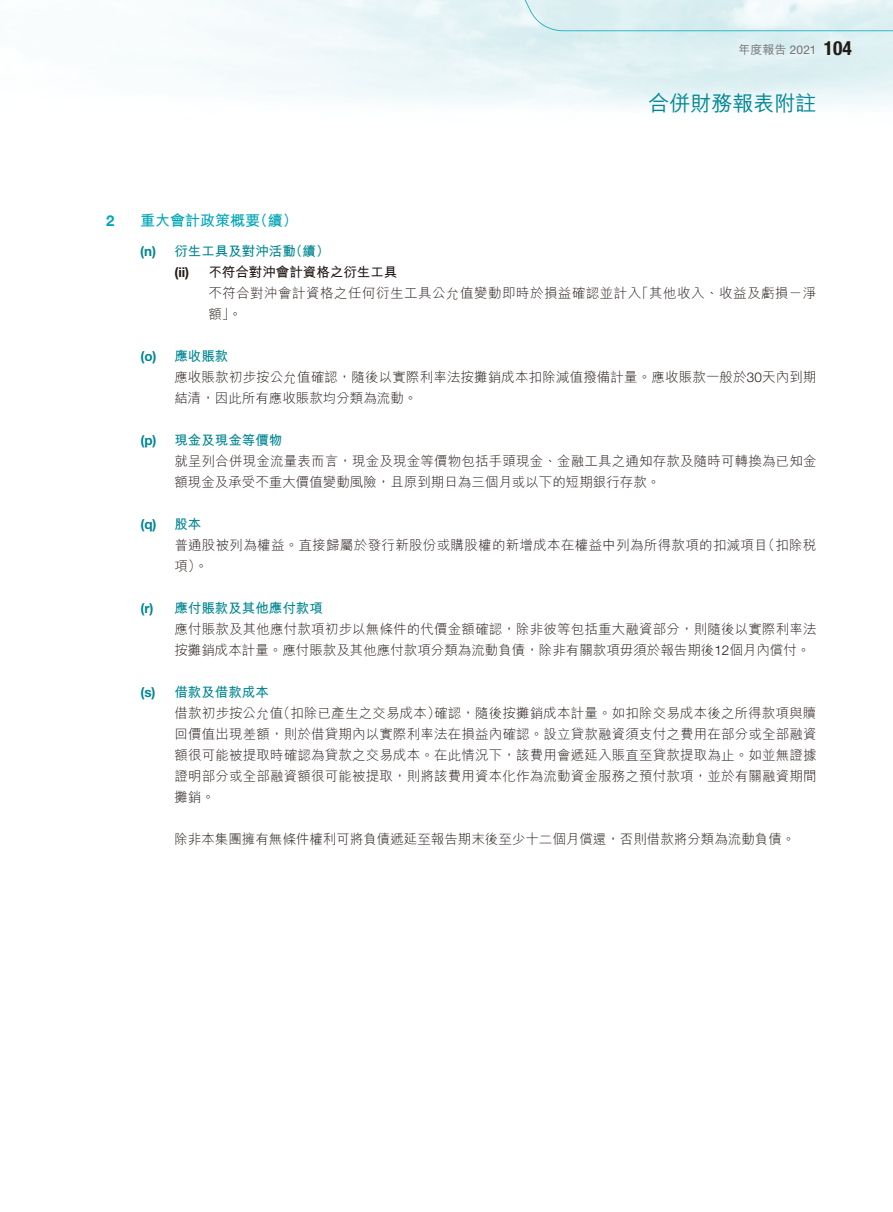
<style>
.page{position:relative;width:893px;height:1212px;background:#fff}
.page>*{position:absolute;margin:0;border:0;box-sizing:border-box;transform-origin:0 0}
.t1{font:21px "M Hei HK Medium E Ten B5 H";color:#008692}
.t2{font:15px "M Hei HK Bold E Ten B5 H";color:#00a6b6}
.t3{font:700 15px "Helvetica Neue LT Std";color:#00a6b6}
.t4{font:13.5px/21px "M Hei HK Light E Ten B5 H";letter-spacing:.01em;color:#231916}
.t5{font:13.5px "M Hei HK Bold E Ten B5 H";color:#008692}
.t6{font:13.5px/21px "M Hei HK Light E Ten B5 H";letter-spacing:.035em;color:#231916}
.t7{font:13.5px "M Hei HK Bold E Ten B5 H";color:#231916}
.t8{font:700 13.5px "Helvetica Neue LT Std";color:#008692}
.t9{font:700 13.5px "Helvetica Neue LT Std";color:#231916}
.t10{font:12px "M Hei HK Medium E Ten B5 H";color:#717171}
.s1{font-family:"Helvetica Neue LT Std"}
.s2{font-family:"Helvetica Neue LT Std";font-weight:700;font-stretch:condensed;font-size:19.5px;color:#231916}
.s3{font-family:"Helvetica Neue LT Std";font-weight:700}
.s4{font-family:"Helvetica Neue LT Std";font-weight:300}
.s5{font-family:"M Hei HK Bold E Ten B5 H";font-weight:400}
</style>
<div class="page">
<svg style="left:492px;top:0;width:401px;height:31px"></svg>
<p class="t10" style="left:738px;top:45px;width:115px">年度報告 <span class="s1">2021</span> <span class="s2">104</span></p>
<h1 class="t1" style="left:648px;top:95px;width:169px">合併財務報表附註</h1>
<p class="t3" style="left:106px;top:215px;width:10px">2</p>
<p class="t2" style="left:140px;top:215px;width:159px">重大會計政策概要（續）</p>
<p class="t5" style="left:140px;top:246px;width:191px"><span class="s3">(n)</span> 衍生工具及對沖活動（續）</p>
<p class="t9" style="left:174px;top:267px;width:16px">(ii)</p>
<p class="t7" style="left:208px;top:267px;width:190px">不符合對沖會計資格之衍生工具</p>
<p class="t6" style="left:208px;top:284px;width:610px">不符合對沖會計資格之任何衍生工具公允值變動即時於損益確認並計入「其他收入、收益及虧損－淨額」。</p>
<p class="t5" style="left:140px;top:351px;width:90px"><span class="s3">(o)</span> 應收賬款</p>
<p class="t4" style="left:174px;top:368px;width:644px">應收賬款初步按公允值確認，隨後以實際利率法按攤銷成本扣除減值撥備計量。應收賬款一般於<span class="s4">30</span>天內到期結清，因此所有應收賬款均分類為流動。</p>
<p class="t5" style="left:140px;top:435px;width:144px"><span class="s3">(p)</span> 現金及現金等價物</p>
<p class="t4" style="left:174px;top:452px;width:644px">就呈列合併現金流量表而言，現金及現金等價物包括手頭現金、金融工具之通知存款及隨時可轉換為已知金額現金及承受不重大價值變動風險，且原到期日為三個月或以下的短期銀行存款。</p>
<p class="t8" style="left:140px;top:519px;width:63px">(q) <span class="s5">股本</span></p>
<p class="t4" style="left:174px;top:536px;width:644px">普通股被列為權益。直接歸屬於發行新股份或購股權的新增成本在權益中列為所得款項的扣減項目（扣除稅項）。</p>
<p class="t5" style="left:140px;top:603px;width:184px"><span class="s3">(r)</span> 應付賬款及其他應付款項</p>
<p class="t4" style="left:174px;top:620px;width:644px">應付賬款及其他應付款項初步以無條件的代價金額確認，除非彼等包括重大融資部分，則隨後以實際利率法按攤銷成本計量。應付賬款及其他應付款項分類為流動負債，除非有關款項毋須於報告期後<span class="s4">12</span>個月內償付。</p>
<p class="t5" style="left:140px;top:687px;width:130px"><span class="s3">(s)</span> 借款及借款成本</p>
<p class="t4" style="left:174px;top:704px;width:644px;text-align:justify">借款初步按公允值（扣除已產生之交易成本）確認，隨後按攤銷成本計量。如扣除交易成本後之所得款項與贖回價值出現差額，則於借貸期內以實際利率法在損益內確認。設立貸款融資須支付之費用在部分或全部融資額很可能被提取時確認為貸款之交易成本。在此情況下，該費用會遞延入賬直至貸款提取為止。如並無證據證明部分或全部融資額很可能被提取，則將該費用資本化作為流動資金服務之預付款項，並於有關融資期間攤銷。</p>
<p class="t4" style="left:174px;top:830px;width:622px">除非本集團擁有無條件權利可將負債遞延至報告期末後至少十二個月償還，否則借款將分類為流動負債。</p>
</div>
